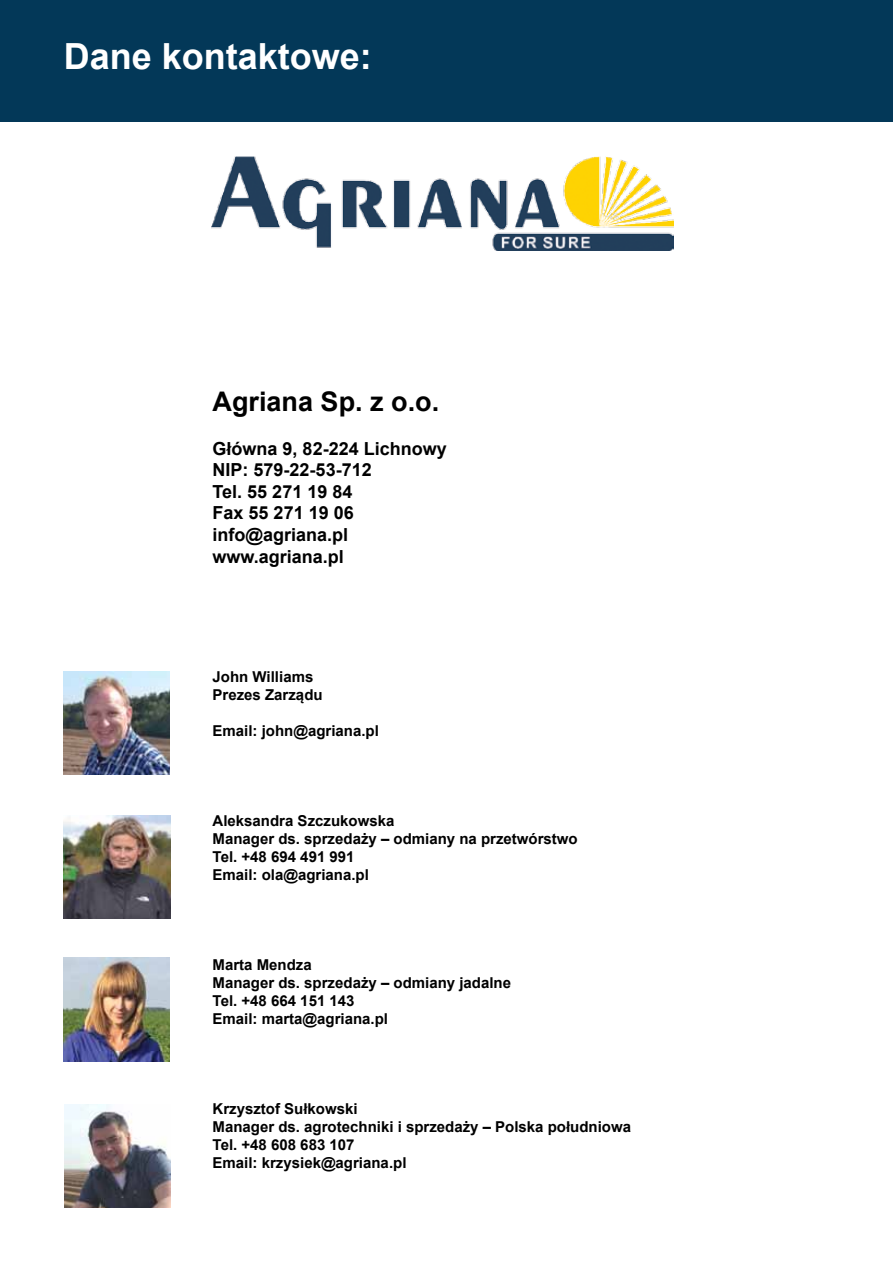
<style>
.page{position:relative;width:893px;height:1263px;background:#fff}
.page>*{position:absolute;margin:0;border:0;box-sizing:border-box;transform-origin:0 0}
.t1{font:700 36px "Arial";color:#fff}
.t2{font:700 27px "Arial";color:#000}
.t3{font:700 18px/21.6px "Arial";color:#000}
.t4{font:700 15px/18px "Arial";color:#000}
</style>
<div class="page">
<div style="left:0;top:0;width:893px;height:121px;background:#033858"></div>
<img style="left:212px;top:156px;width:461px;height:95px">
<img style="left:64px;top:671px;width:106px;height:103px">
<img style="left:64px;top:958px;width:106px;height:103px">
<img style="left:64px;top:815px;width:107px;height:104px">
<img style="left:65px;top:1104px;width:106px;height:104px">
<h1 class="t1" style="left:64px;top:32px;width:310px">Dane kontaktowe:</h1>
<h2 class="t2" style="left:213px;top:384px;width:228px">Agriana Sp. z o.o.</h2>
<p class="t3" style="left:213px;top:438px;width:236px">Główna 9, 82-224 Lichnowy<br>NIP: 579-22-53-712<br>Tel. 55 271 19 84<br>Fax 55 271 19 06 info@agriana.pl www.agriana.pl</p>
<p class="t4" style="left:213px;top:668px;width:112px">John Williams<br>Prezes Zarządu</p>
<p class="t4" style="left:213px;top:722px;width:168px">Email: john@agriana.pl</p>
<p class="t4" style="left:213px;top:812px;width:367px">Aleksandra Szczukowska<br>Manager ds. sprzedaży – odmiany na przetwórstwo<br>Tel. +48 694 491 991<br>Email: ola@agriana.pl</p>
<p class="t4" style="left:213px;top:956px;width:300px">Marta Mendza<br>Manager ds. sprzedaży – odmiany jadalne<br>Tel. +48 664 151 143<br>Email: marta@agriana.pl</p>
<p class="t4" style="left:213px;top:1100px;width:420px">Krzysztof Sułkowski<br>Manager ds. agrotechniki i sprzedaży – Polska południowa<br>Tel. +48 608 683 107<br>Email: krzysiek@agriana.pl</p>
</div>
